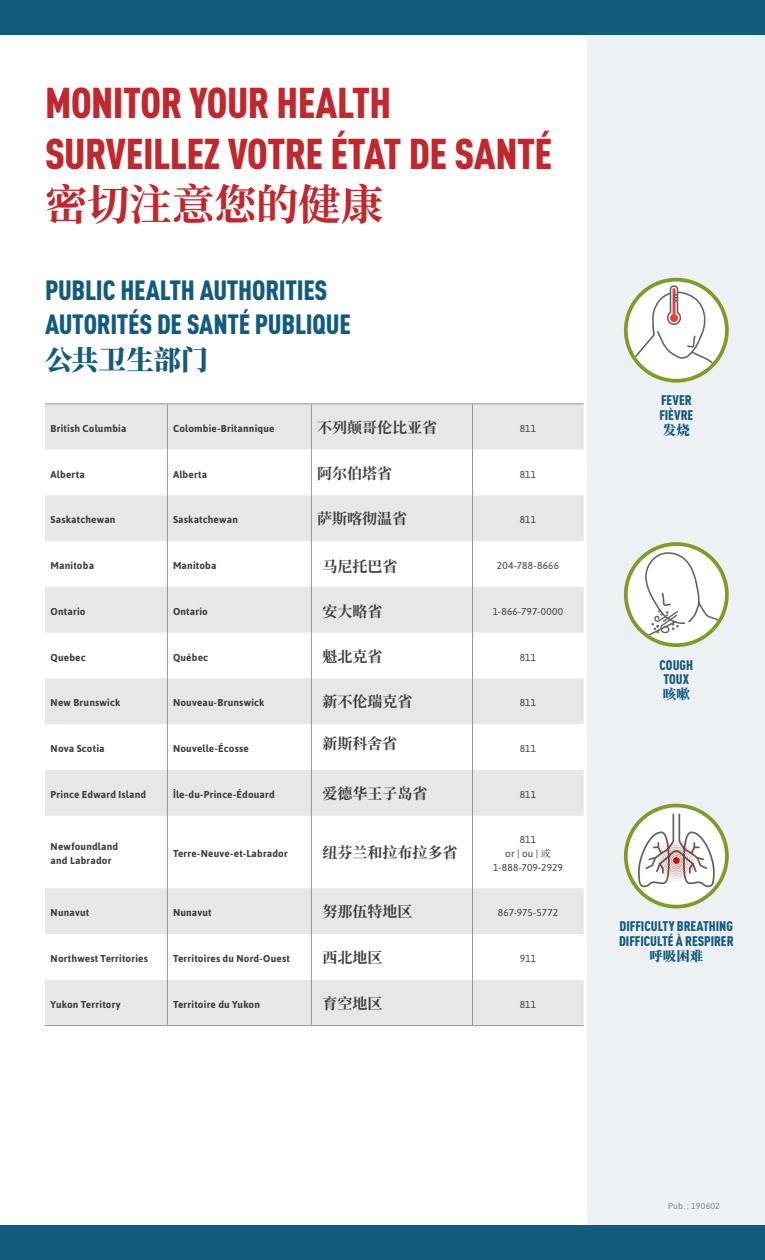
<style>
.page{position:relative;width:765px;height:1260px;background:#fff}
.page>*{position:absolute;margin:0;border:0;box-sizing:border-box;transform-origin:0 0}
.t1{font:900 42.5px/51px "DIN Cond";letter-spacing:-.015em;color:#c1272d}
.t2{font:700 42.5px "Source Han Serif SC";letter-spacing:-.005em;color:#c1272d}
.t3{font:900 27.5px/33.8px "DIN Cond";letter-spacing:-.01em;color:#135a7f}
.t4{font:800 27.5px "Source Han Serif SC";letter-spacing:-.01em;color:#135a7f}
.t5{font:700 15px "Source Han Serif SC";color:#3e3e3f}
.t6{font:900 13.75px/14.9px "DIN Cond";letter-spacing:-.005em;color:#135a7f}
.t7{font:800 13.5px "Source Han Serif SC";color:#135a7f}
.t8{font:700 10px/13.8px "Asap";letter-spacing:.02em;color:#3e3e3f}
.t9{font:10px/13.8px "Asap";letter-spacing:.02em;color:#3e3e3f;text-align:center}
.t10{font:8.75px "Asap";letter-spacing:.03em;color:#808285}
.s1{font-family:"Source Han Serif SC"}
</style>
<div class="page">
<div style="left:588px;top:34px;width:177px;height:1192px;background:#eef1f4"></div>
<div style="left:0;top:0;width:765px;height:34px;background:#135a7f"></div>
<div style="left:0;top:1226px;width:765px;height:34px;background:#135a7f"></div>
<svg style="left:45px;top:405px;width:539px;height:620px;fill:#e6e7e9"></svg>
<hr style="left:167px;top:404px;width:1px;height:46px;background:#939598">
<hr style="left:167px;top:450px;width:1px;height:45px;background:#939598">
<hr style="left:167px;top:495px;width:1px;height:46px;background:#939598">
<hr style="left:167px;top:541px;width:1px;height:46px;background:#939598">
<hr style="left:167px;top:587px;width:1px;height:46px;background:#939598">
<hr style="left:167px;top:633px;width:1px;height:45px;background:#939598">
<hr style="left:167px;top:678px;width:1px;height:46px;background:#939598">
<hr style="left:167px;top:724px;width:1px;height:46px;background:#939598">
<hr style="left:167px;top:770px;width:1px;height:46px;background:#939598">
<hr style="left:167px;top:816px;width:1px;height:72px;background:#939598">
<hr style="left:167px;top:888px;width:1px;height:46px;background:#939598">
<hr style="left:167px;top:934px;width:1px;height:46px;background:#939598">
<hr style="left:167px;top:980px;width:1px;height:45px;background:#939598">
<hr style="left:311px;top:404px;width:1px;height:46px;background:#939598">
<hr style="left:472px;top:404px;width:1px;height:46px;background:#939598">
<hr style="left:311px;top:450px;width:1px;height:45px;background:#939598">
<hr style="left:472px;top:450px;width:1px;height:45px;background:#939598">
<hr style="left:311px;top:495px;width:1px;height:46px;background:#939598">
<hr style="left:472px;top:495px;width:1px;height:46px;background:#939598">
<hr style="left:311px;top:541px;width:1px;height:46px;background:#939598">
<hr style="left:472px;top:541px;width:1px;height:46px;background:#939598">
<hr style="left:311px;top:587px;width:1px;height:46px;background:#939598">
<hr style="left:472px;top:587px;width:1px;height:46px;background:#939598">
<hr style="left:311px;top:633px;width:1px;height:45px;background:#939598">
<hr style="left:472px;top:633px;width:1px;height:45px;background:#939598">
<hr style="left:311px;top:678px;width:1px;height:46px;background:#939598">
<hr style="left:472px;top:678px;width:1px;height:46px;background:#939598">
<hr style="left:311px;top:724px;width:1px;height:46px;background:#939598">
<hr style="left:472px;top:724px;width:1px;height:46px;background:#939598">
<hr style="left:311px;top:770px;width:1px;height:46px;background:#939598">
<hr style="left:472px;top:770px;width:1px;height:46px;background:#939598">
<hr style="left:311px;top:816px;width:1px;height:72px;background:#939598">
<hr style="left:472px;top:816px;width:1px;height:72px;background:#939598">
<hr style="left:311px;top:888px;width:1px;height:46px;background:#939598">
<hr style="left:472px;top:888px;width:1px;height:46px;background:#939598">
<hr style="left:311px;top:934px;width:1px;height:46px;background:#939598">
<hr style="left:472px;top:934px;width:1px;height:46px;background:#939598">
<hr style="left:311px;top:980px;width:1px;height:45px;background:#939598">
<hr style="left:472px;top:980px;width:1px;height:45px;background:#939598">
<hr style="left:45px;top:1025px;width:122px;height:1px;background:#939598">
<hr style="left:167px;top:1025px;width:144px;height:1px;background:#939598">
<hr style="left:472px;top:1025px;width:112px;height:1px;background:#939598">
<hr style="left:45px;top:404px;width:122px;height:1px;background:#939598">
<hr style="left:167px;top:404px;width:144px;height:1px;background:#939598">
<hr style="left:311px;top:404px;width:161px;height:1px;background:#939598">
<hr style="left:472px;top:404px;width:112px;height:1px;background:#939598">
<hr style="left:311px;top:1025px;width:161px;height:1px;background:#939598">
<svg style="left:629px;top:551px;width:95px;height:92px"></svg>
<div style="left:624px;top:542px;width:105px;height:105px;border:4px solid #809b27;border-radius:50%"></div>
<svg style="left:626px;top:280px;width:101px;height:101px"></svg>
<svg style="left:628px;top:285px;width:89px;height:91px"></svg>
<div style="left:624px;top:278px;width:105px;height:105px;border:4px solid #809b27;border-radius:50%"></div>
<svg style="left:626px;top:806px;width:101px;height:101px;fill:#fff"></svg>
<svg style="left:637px;top:813px;width:79px;height:75px"></svg>
<div style="left:673px;top:857px;width:7px;height:7px;background:#db0000;border-radius:50%"></div>
<div style="left:624px;top:804px;width:105px;height:105px;border:4px solid #809b27;border-radius:50%"></div>
<h1 class="t1" style="left:45px;top:76px;width:509px">MONITOR YOUR HEALTH<br>SURVEILLEZ VOTRE ÉTAT DE SANTÉ</h1>
<h1 class="t2" style="left:45px;top:180px;width:340px">密切注意您的健康</h1>
<h2 class="t3" style="left:45px;top:272px;width:307px">PUBLIC HEALTH AUTHORITIES<br>AUTORITÉS DE SANTÉ PUBLIQUE</h2>
<h2 class="t4" style="left:45px;top:345px;width:165px">公共卫生部门</h2>
<p class="t8" style="left:51px;top:421px;width:77px">British Columbia</p>
<p class="t8" style="left:173px;top:421px;width:103px">Colombie-Britannique</p>
<h3 class="t5" style="left:317px;top:419px;width:121px">不列颠哥伦比亚省</h3>
<p class="t9" style="left:520px;top:421px;width:18px">811</p>
<p class="t8" style="left:51px;top:467px;width:36px">Alberta</p>
<p class="t8" style="left:173px;top:467px;width:36px">Alberta</p>
<h3 class="t5" style="left:317px;top:465px;width:76px">阿尔伯塔省</h3>
<p class="t9" style="left:520px;top:467px;width:18px">811</p>
<p class="t8" style="left:51px;top:513px;width:66px">Saskatchewan</p>
<p class="t8" style="left:173px;top:513px;width:66px">Saskatchewan</p>
<h3 class="t5" style="left:317px;top:510px;width:91px">萨斯喀彻温省</h3>
<p class="t9" style="left:520px;top:513px;width:18px">811</p>
<p class="t8" style="left:51px;top:558px;width:45px">Manitoba</p>
<p class="t8" style="left:173px;top:558px;width:45px">Manitoba</p>
<h3 class="t5" style="left:323px;top:558px;width:76px">马尼托巴省</h3>
<p class="t9" style="left:497px;top:558px;width:64px">204-788-8666</p>
<p class="t8" style="left:51px;top:604px;width:36px">Ontario</p>
<p class="t8" style="left:173px;top:604px;width:36px">Ontario</p>
<h3 class="t5" style="left:323px;top:603px;width:61px">安大略省</h3>
<p class="t9" style="left:493px;top:604px;width:72px">1-866-797-0000</p>
<p class="t8" style="left:51px;top:650px;width:37px">Quebec</p>
<p class="t8" style="left:173px;top:650px;width:37px">Québec</p>
<h3 class="t5" style="left:323px;top:648px;width:61px">魁北克省</h3>
<p class="t9" style="left:520px;top:650px;width:18px">811</p>
<p class="t8" style="left:51px;top:696px;width:71px">New Brunswick</p>
<p class="t8" style="left:173px;top:696px;width:93px">Nouveau-Brunswick</p>
<h3 class="t5" style="left:323px;top:693px;width:91px">新不伦瑞克省</h3>
<p class="t9" style="left:520px;top:696px;width:18px">811</p>
<p class="t8" style="left:51px;top:741px;width:56px">Nova Scotia</p>
<p class="t8" style="left:173px;top:741px;width:77px">Nouvelle-Écosse</p>
<h3 class="t5" style="left:323px;top:736px;width:76px">新斯科舍省</h3>
<p class="t9" style="left:520px;top:741px;width:18px">811</p>
<p class="t8" style="left:51px;top:787px;width:97px">Prince Edward Island</p>
<p class="t8" style="left:173px;top:787px;width:103px">Île-du-Prince-Édouard</p>
<h3 class="t5" style="left:323px;top:785px;width:106px">爱德华王子岛省</h3>
<p class="t9" style="left:520px;top:787px;width:18px">811</p>
<p class="t8" style="left:51px;top:839px;width:69px">Newfoundland and Labrador</p>
<p class="t8" style="left:173px;top:846px;width:116px">Terre-Neuve-et-Labrador</p>
<h3 class="t5" style="left:323px;top:844px;width:136px">纽芬兰和拉布拉多省</h3>
<p class="t9" style="left:493px;top:833px;width:71px">811<br>or | ou | <span class="s1">或<br></span>1-888-709-2929</p>
<p class="t8" style="left:51px;top:906px;width:40px">Nunavut</p>
<p class="t8" style="left:173px;top:906px;width:40px">Nunavut</p>
<h3 class="t5" style="left:323px;top:903px;width:91px">努那伍特地区</h3>
<p class="t9" style="left:498px;top:906px;width:62px">867-975-5772</p>
<p class="t8" style="left:51px;top:951px;width:99px">Northwest Territories</p>
<p class="t8" style="left:173px;top:951px;width:118px">Territoires du Nord-Ouest</p>
<h3 class="t5" style="left:323px;top:949px;width:61px">西北地区</h3>
<p class="t9" style="left:520px;top:951px;width:18px">911</p>
<p class="t8" style="left:51px;top:997px;width:72px">Yukon Territory</p>
<p class="t8" style="left:173px;top:997px;width:89px">Territoire du Yukon</p>
<h3 class="t5" style="left:323px;top:995px;width:61px">育空地区</h3>
<p class="t9" style="left:520px;top:997px;width:18px">811</p>
<h3 class="t6" style="left:659px;top:392px;width:35px">FEVER<br>FIÈVRE</h3>
<h3 class="t7" style="left:663px;top:422px;width:28px">发烧</h3>
<h3 class="t6" style="left:659px;top:657px;width:35px">COUGH<br>TOUX</h3>
<h3 class="t7" style="left:663px;top:687px;width:28px">咳嗽</h3>
<h3 class="t6" style="left:619px;top:918px;width:116px">DIFFICULTY BREATHING<br>DIFFICULTÉ À RESPIRER</h3>
<h3 class="t7" style="left:649px;top:948px;width:55px">呼吸困难</h3>
<p class="t10" style="left:668px;top:1201px;width:53px">Pub. : 190602</p>
</div>
